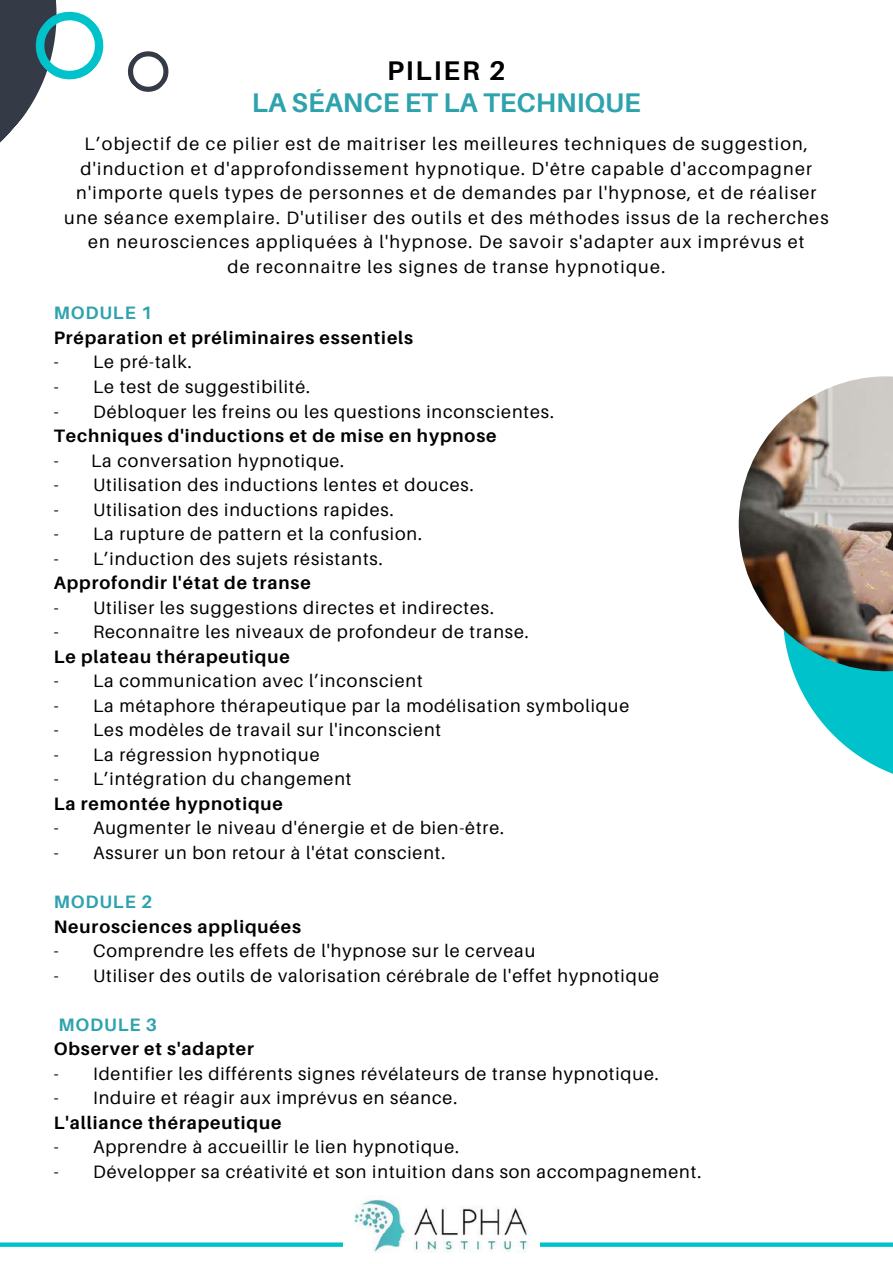
<style>
.page{position:relative;width:893px;height:1264px;background:#fff}
.page>*{position:absolute;margin:0;border:0;box-sizing:border-box;transform-origin:0 0}
.t1{font:700 27px "Aileron";color:#2ea3ad}
.t2{font:700 27px "Aileron";letter-spacing:.07em;color:#000}
.t3{font:18px "Aileron";letter-spacing:.05em;color:#000}
.t4{font:18px/24.5px "Aileron";letter-spacing:.07em;color:#000;text-align:center}
.t5{font:700 18px "Aileron";letter-spacing:.05em;color:#000}
.t6{font:700 18px "Aileron";letter-spacing:.05em;color:#2ea3ad}
</style>
<div class="page">
<svg style="left:793px;top:671px;width:99px;height:103px"></svg>
<img style="left:738px;top:376px;width:154px;height:295px">
<svg style="left:0;top:1242px;width:892px;height:4px;background:#1ec9d1"></svg>
<svg style="left:0;top:0;width:169px;height:143px"></svg>
<img style="left:343px;top:1199px;width:196px;height:54px">
<h1 class="t2" style="left:387px;top:53px;width:120px">PILIER 2</h1>
<h1 class="t1" style="left:252px;top:86px;width:390px">LA SÉANCE ET LA TECHNIQUE</h1>
<p class="t4" style="left:64px;top:131px;width:765px">L’objectif de ce pilier est de maitriser les meilleures techniques de suggestion, d'induction et d'approfondissement hypnotique. D'être capable d'accompagner n'importe quels types de personnes et de demandes par l'hypnose, et de réaliser une séance exemplaire. D'utiliser des outils et des méthodes issus de la recherches en neurosciences appliquées à l'hypnose. De savoir s'adapter aux imprévus et<br>de reconnaitre les signes de transe hypnotique.</p>
<p class="t6" style="left:54px;top:302px;width:100px">MODULE 1</p>
<p class="t5" style="left:54px;top:326px;width:361px">Préparation et préliminaires essentiels</p>
<p class="t3" style="left:54px;top:351px;width:139px">- Le pré-talk.</p>
<p class="t3" style="left:54px;top:375px;width:258px">- Le test de suggestibilité.</p>
<p class="t3" style="left:54px;top:400px;width:501px">- Débloquer les freins ou les questions inconscientes.</p>
<p class="t5" style="left:54px;top:424px;width:444px">Techniques d'inductions et de mise en hypnose</p>
<p class="t3" style="left:54px;top:449px;width:292px">- La conversation hypnotique.</p>
<p class="t3" style="left:54px;top:473px;width:421px">- Utilisation des inductions lentes et douces.</p>
<p class="t3" style="left:54px;top:498px;width:341px">- Utilisation des inductions rapides.</p>
<p class="t3" style="left:54px;top:522px;width:370px">- La rupture de pattern et la confusion.</p>
<p class="t3" style="left:54px;top:547px;width:330px">- L’induction des sujets résistants.</p>
<p class="t5" style="left:54px;top:571px;width:258px">Approfondir l'état de transe</p>
<p class="t3" style="left:54px;top:596px;width:441px">- Utiliser les suggestions directes et indirectes.</p>
<p class="t3" style="left:54px;top:620px;width:476px">- Reconnaître les niveaux de profondeur de transe.</p>
<p class="t5" style="left:54px;top:645px;width:238px">Le plateau thérapeutique</p>
<p class="t3" style="left:54px;top:669px;width:370px">- La communication avec l’inconscient</p>
<p class="t3" style="left:54px;top:694px;width:577px">- La métaphore thérapeutique par la modélisation symbolique</p>
<p class="t3" style="left:54px;top:718px;width:389px">- Les modèles de travail sur l'inconscient</p>
<p class="t3" style="left:54px;top:743px;width:267px">- La régression hypnotique</p>
<p class="t3" style="left:54px;top:768px;width:299px">- L’intégration du changement</p>
<p class="t5" style="left:54px;top:792px;width:231px">La remontée hypnotique</p>
<p class="t3" style="left:54px;top:817px;width:452px">- Augmenter le niveau d'énergie et de bien-être.</p>
<p class="t3" style="left:54px;top:841px;width:393px">- Assurer un bon retour à l'état conscient.</p>
<p class="t6" style="left:54px;top:890px;width:100px">MODULE 2</p>
<p class="t5" style="left:54px;top:915px;width:249px">Neurosciences appliquées</p>
<p class="t3" style="left:54px;top:939px;width:483px">- Comprendre les effets de l'hypnose sur le cerveau</p>
<p class="t3" style="left:54px;top:964px;width:606px">- Utiliser des outils de valorisation cérébrale de l'effet hypnotique</p>
<p class="t6" style="left:58px;top:1013px;width:100px">MODULE 3</p>
<p class="t5" style="left:54px;top:1037px;width:202px">Observer et s'adapter</p>
<p class="t3" style="left:54px;top:1062px;width:606px">- Identifier les différents signes révélateurs de transe hypnotique.</p>
<p class="t3" style="left:54px;top:1086px;width:405px">- Induire et réagir aux imprévus en séance.</p>
<p class="t5" style="left:54px;top:1111px;width:229px">L'alliance thérapeutique</p>
<p class="t3" style="left:54px;top:1135px;width:407px">- Apprendre à accueillir le lien hypnotique.</p>
<p class="t3" style="left:54px;top:1160px;width:649px">- Développer sa créativité et son intuition dans son accompagnement.</p>
</div>
